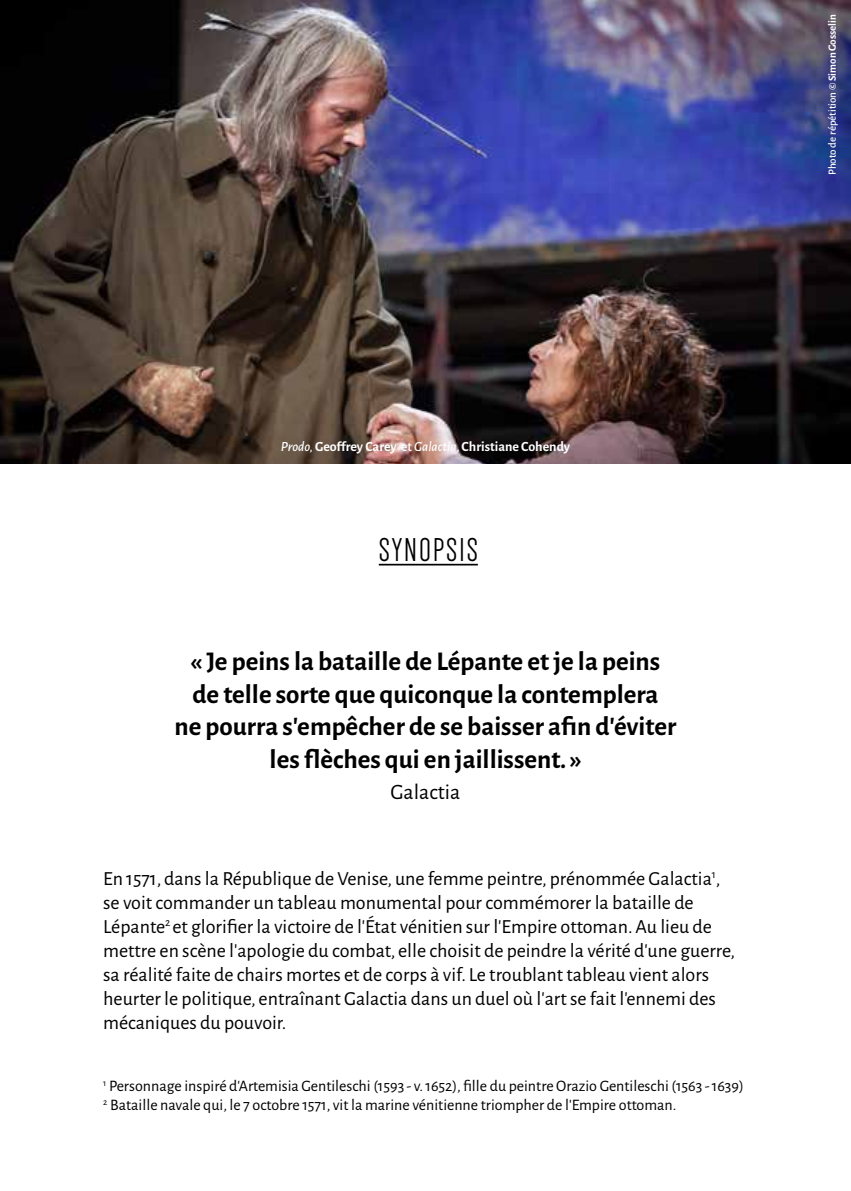
<style>
.page{position:relative;width:851px;height:1191px;background:#fff}
.page>*{position:absolute;margin:0;border:0;box-sizing:border-box;transform-origin:0 0}
.t1{font:34px "Dense";letter-spacing:.06em;color:#000}
.t2{font:700 27px/32.4px "Alegreya Sans";color:#000;text-align:center}
.t3{font:22px "Alegreya Sans";color:#000}
.t4{font:20px/24px "Alegreya Sans";color:#000}
.t5{font:16px/19.2px "Alegreya Sans";color:#000}
.t6{font:700 14px "Alegreya Sans";color:#fff}
.t7{font:500 11px "Alegreya Sans";color:#fff}
.s1{font-weight:700}
.s2{font-weight:500;font-style:italic}
.s3{font-weight:500}
</style>
<div class="page">
<img style="left:0;top:0;width:850px;height:463px">
<hr style="left:850px;top:0;width:1px;height:463px;background:#080309">
<hr style="left:379px;top:564px;width:99px;height:1px;background:#000">
<p class="t7" style="left:824px;top:175px;width:163px;rotate:-90deg">Photo de répétition <span class="s1">© Simon Gosselin</span></p>
<p class="t6" style="left:281px;top:436px;width:291px"><span class="s2">Prodo,</span> Geoffrey Carey <span class="s3">et</span> <span class="s2">Galactia,</span> Christiane Cohendy</p>
<h1 class="t1" style="left:379px;top:533px;width:101px">SYNOPSIS</h1>
<h2 class="t2" style="left:174px;top:643px;width:503px">« Je peins la bataille de Lépante et je la peins de telle sorte que quiconque la contemplera<br>ne pourra s’empêcher de se baisser afin d’éviter les flèches qui en jaillissent. »</h2>
<p class="t3" style="left:390px;top:777px;width:71px">Galactia</p>
<p class="t4" style="left:103px;top:865px;width:633px">En 1571, dans la République de Venise, une femme peintre, prénommée Galactia<sup>1</sup>, se voit commander un tableau monumental pour commémorer la bataille de Lépante<sup>2</sup> et glorifier la victoire de l’État vénitien sur l’Empire ottoman. Au lieu de mettre en scène l’apologie du combat, elle choisit de peindre la vérité d’une guerre, sa réalité faite de chairs mortes et de corps à vif. Le troublant tableau vient alors heurter le politique, entraînant Galactia dans un duel où l’art se fait l’ennemi des mécaniques du pouvoir.</p>
<p class="t5" style="left:103px;top:1075px;width:642px"><sup>1</sup> Personnage inspiré d’Artemisia Gentileschi (1593 - v. 1652), fille du peintre Orazio Gentileschi (1563 - 1639)<br><sup>2</sup> Bataille navale qui, le 7 octobre 1571, vit la marine vénitienne triompher de l’Empire ottoman.</p>
</div>
